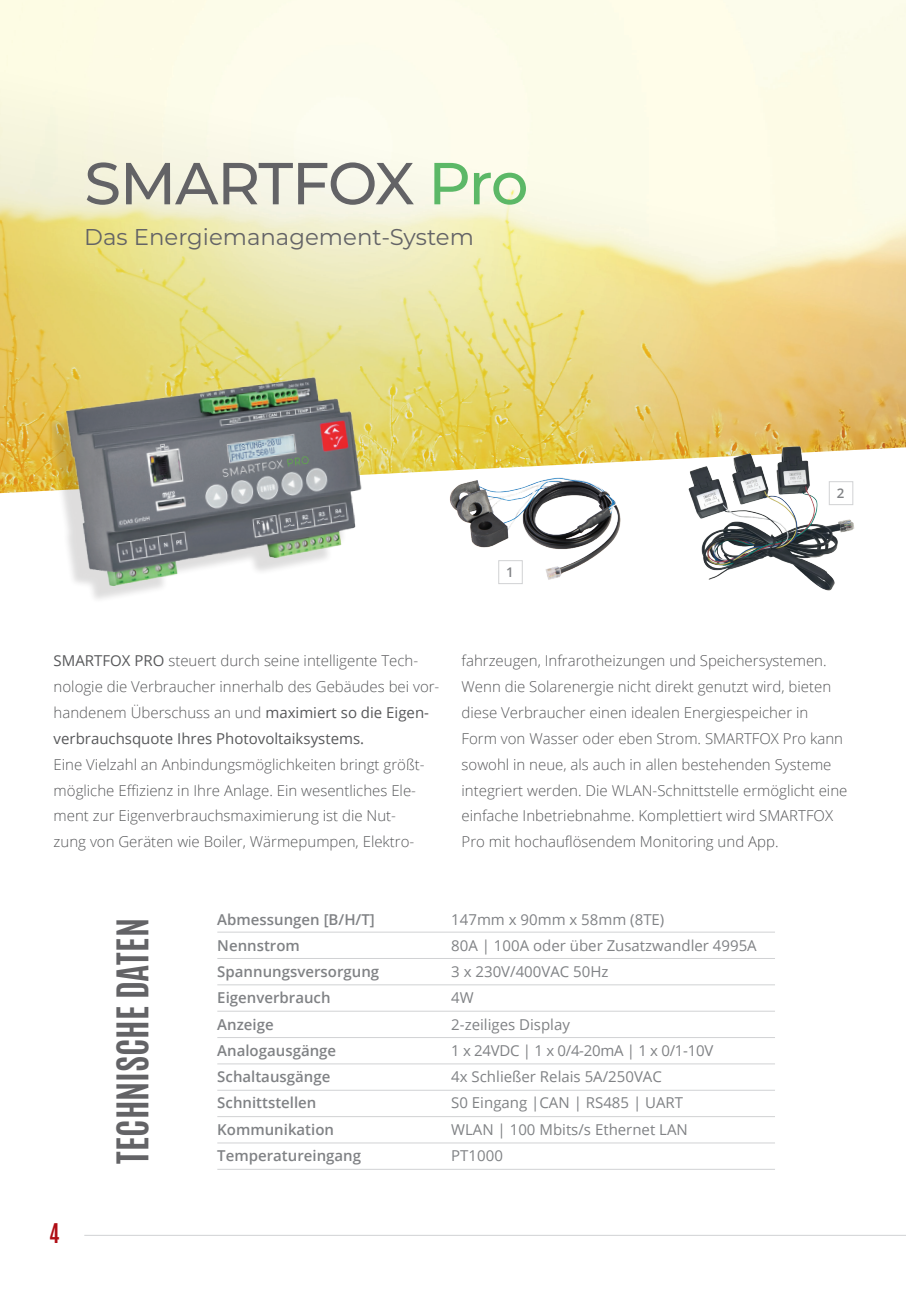
<style>
.page{position:relative;width:906px;height:1289px;background:#fff}
.page>*{position:absolute;margin:0;border:0;box-sizing:border-box;transform-origin:0 0}
.t1{font:500 59.1px "Montserrat";letter-spacing:-.03em;color:#636366}
.t2{font:700 36.45px "Antonio";color:#636366}
.t3{font:22.8px "Montserrat";color:#636366}
.t4{font:700 22.65px "Antonio";color:#b00d15}
.t5{font:300 15px/25.8px "Open Sans";color:#57585a}
.t6{font:15px/26.2px "Open Sans";color:#808285}
.t7{font:600 15px/26.2px "Open Sans";color:#808285}
.t8{font:600 13.35px "Open Sans";color:#808285}
.s1{color:#5cb867}
.s2{font-weight:400}
</style>
<div class="page">
<hr style="left:84px;top:1234px;width:822px;height:1px;background:#d1d2d4">
<svg style="left:0;top:0;width:906px;height:447px"></svg>
<svg style="left:0;top:447px;width:906px;height:47px"></svg>
<div style="left:46px;top:384px;width:307px;height:220px;background:#231f20;opacity:.15"></div>
<img style="left:53px;top:371px;width:317px;height:229px">
<hr style="left:217px;top:931px;width:558px;height:1px;background:#d1d2d4">
<hr style="left:217px;top:958px;width:558px;height:1px;background:#d1d2d4">
<hr style="left:217px;top:984px;width:558px;height:1px;background:#d1d2d4">
<hr style="left:217px;top:1010px;width:558px;height:1px;background:#d1d2d4">
<hr style="left:217px;top:1037px;width:558px;height:1px;background:#d1d2d4">
<hr style="left:217px;top:1063px;width:558px;height:1px;background:#d1d2d4">
<hr style="left:217px;top:1089px;width:558px;height:1px;background:#d1d2d4">
<hr style="left:217px;top:1116px;width:558px;height:1px;background:#d1d2d4">
<hr style="left:217px;top:1142px;width:558px;height:1px;background:#d1d2d4">
<hr style="left:217px;top:1168px;width:558px;height:1px;background:#d1d2d4">
<img style="left:440px;top:467px;width:189px;height:117px">
<div style="left:498px;top:560px;width:24px;height:24px;background:#fff;border:1px solid #d1d2d4"></div>
<img style="left:635px;top:433px;width:261px;height:158px">
<div style="left:829px;top:481px;width:24px;height:24px;border:1px solid #d1d2d4"></div>
<h1 class="t1" style="left:84px;top:142px;width:446px">SMARTFOX <span class="s1">Pro</span></h1>
<h3 class="t3" style="left:84px;top:222px;width:391px">Das Energiemanagement-System</h3>
<p class="t8" style="left:506px;top:563px;width:9px">1</p>
<p class="t8" style="left:836px;top:484px;width:9px">2</p>
<p class="t5" style="left:54px;top:647px;width:387px"><span class="s2">SMARTFOX PRO</span> steuert durch seine intelligente Tech&shy;nologie die Verbraucher innerhalb des Gebäudes bei vor&shy;handenem Überschuss an und <span class="s2">maximiert so die Eigen&shy;verbrauchsquote Ihres Photovoltaiksystems.</span></p>
<p class="t5" style="left:54px;top:751px;width:372px">Eine Vielzahl an Anbindungsmöglichkeiten bringt größt&shy;mögliche Effizienz in Ihre Anlage. Ein wesentliches Ele&shy;ment zur Eigenverbrauchsmaximierung ist die Nut&shy;zung von Geräten wie Boiler, Wärmepumpen, Elektro-</p>
<p class="t5" style="left:461px;top:647px;width:387px">fahrzeugen, Infrarotheizungen und Speichersystemen.<br>Wenn die Solarenergie nicht direkt genutzt wird, bieten diese Verbraucher einen idealen Energiespeicher in Form von Wasser oder eben Strom. SMARTFOX Pro kann sowohl in neue, als auch in allen bestehenden Systeme integriert werden. Die WLAN-Schnittstelle ermöglicht eine einfache Inbetriebnahme. Komplettiert wird SMARTFOX Pro mit hochauflösendem Monitoring und App.</p>
<h3 class="t4" style="left:49px;top:1216px;width:12px">4</h3>
<h2 class="t2" style="left:105px;top:1163px;width:247px;rotate:-90deg">TECHNISCHE DATEN</h2>
<p class="t7" style="left:217px;top:905px;width:163px">Abmessungen [B/H/T]<br>Nennstrom<br>Spannungsversorgung<br>Eigenverbrauch<br>Anzeige<br>Analogausgänge<br>Schaltausgänge<br>Schnittstellen<br>Kommunikation<br>Temperatureingang</p>
<p class="t6" style="left:451px;top:905px;width:307px">147mm x 90mm x 58mm (8TE)<br>80A | 100A oder über Zusatzwandler 4995A<br>3 x 230V/400VAC 50Hz<br>4W<br>2-zeiliges Display<br>1 x 24VDC | 1 x 0/4-20mA | 1 x 0/1-10V<br>4x Schließer Relais 5A/250VAC<br>S0 Eingang |CAN | RS485 | UART<br>WLAN | 100 Mbits/s Ethernet LAN<br>PT1000</p>
</div>
